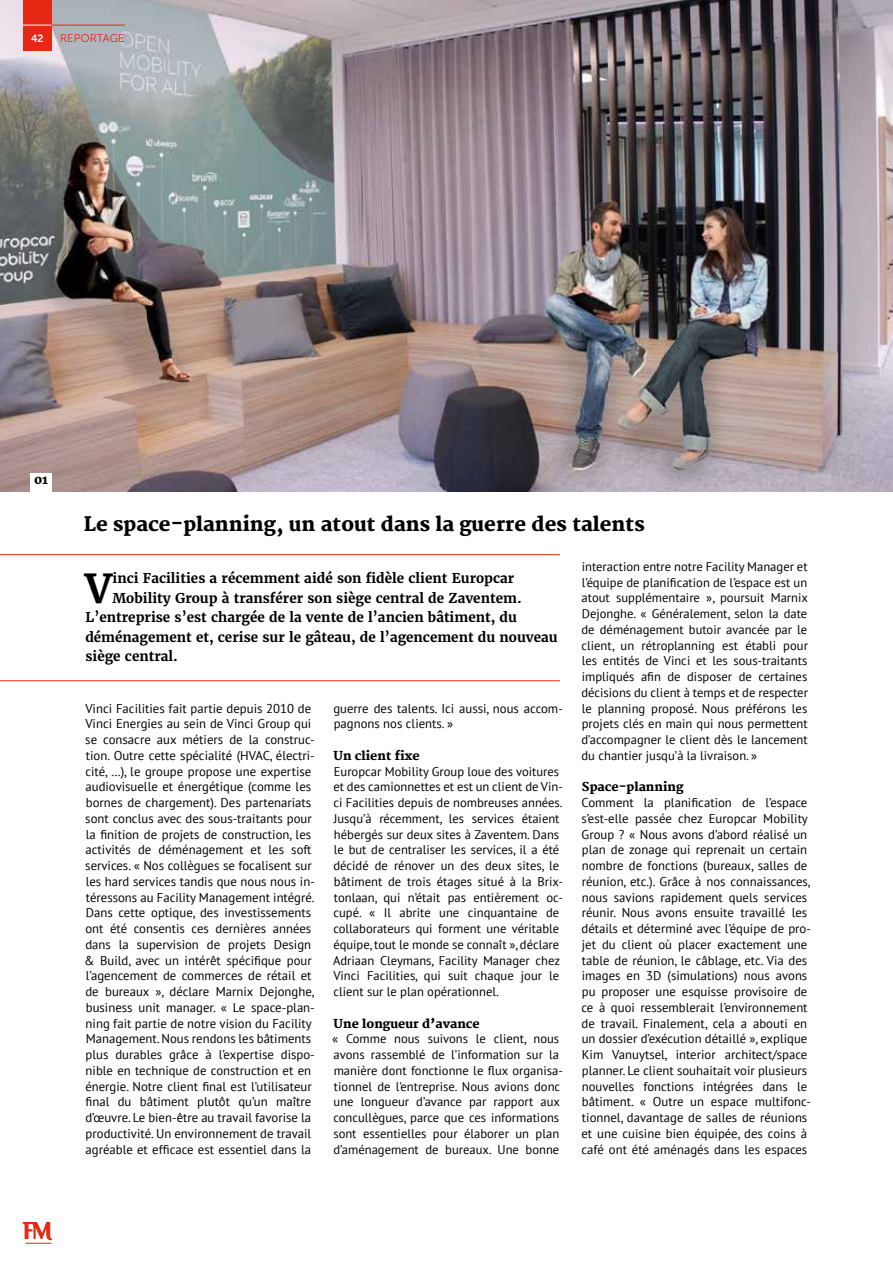
<style>
.page{position:relative;width:893px;height:1263px;background:#fff}
.page>*{position:absolute;margin:0;border:0;box-sizing:border-box;transform-origin:0 0}
.t1{font:700 39.75px "Merriweather";color:#000}
.t2{font:800 19.5px "Merriweather";color:#000}
.t3{font:700 13.5px "Merriweather";color:#000}
.t4{font:12.75px/15.8px "PT Sans";color:#000}
.t5{font:12.6px/15.8px "PT Sans";color:#000}
.t6{font:800 12px "Merriweather";color:#000}
.t7{font:11.25px "Museo Sans 300";color:#e52713}
.t8{font:10.5px "Museo Sans 700";color:#fff}
</style>
<div class="page">
<hr style="left:0;top:554px;width:560px;height:1px;background:#e52713">
<hr style="left:0;top:680px;width:560px;height:1px;background:#e52713">
<svg style="left:23px;top:1222px;width:29px;height:22px"></svg>
<img style="left:0;top:0;width:893px;height:491px">
<div style="left:30px;top:473px;width:22px;height:18px;background:#fff"></div>
<div style="left:23px;top:0;width:29px;height:51px;background:#e52713"></div>
<svg style="left:23px;top:25px;width:29px;height:1px"></svg>
<hr style="left:52px;top:25px;width:73px;height:1px;background:#e52713">
<p class="t8" style="left:31px;top:33px;width:14px">42</p>
<p class="t7" style="left:60px;top:32px;width:66px">REPORTAGE</p>
<p class="t6" style="left:34px;top:473px;width:16px">01</p>
<h2 class="t2" style="left:84px;top:512px;width:562px">Le space-planning, un atout dans la guerre des talents</h2>
<h1 class="t1" style="left:85px;top:563px;width:29px">V</h1>
<p class="t3" style="left:113px;top:570px;width:403px">inci Facilities a récemment aidé son fidèle client Europcar</p>
<p class="t5" style="left:581px;top:558px;width:228px;text-align:justify">interaction entre notre Facility Manager et l’équipe de planification de l’espace est un atout supplémentaire », poursuit Marnix Dejonghe. « Généralement, selon la date de déménagement butoir avancée par le client, un rétroplanning est établi pour les entités de Vinci et les sous-traitants impliqués afin de disposer de certaines décisions du client à temps et de respecter le planning proposé. Nous préférons les projets clés en main qui nous permettent d’accompagner le client dès le lancement du chantier jusqu’à la livraison. »</p>
<p class="t6" style="left:582px;top:780px;width:103px">Space-planning</p>
<p class="t4" style="left:581px;top:794px;width:231px">Comment la planification de l’espace s’est-elle passée chez Europcar Mobility Group ? « Nous avons d’abord réalisé un plan de zonage qui reprenait un certain nombre de fonctions (bureaux, salles de réunion, etc.). Grâce à nos connaissances, nous savions rapidement quels services réunir. Nous avons ensuite travaillé les détails et déterminé avec l’équipe de pro&shy;jet du client où placer exactement une table de réunion, le câblage, etc. Via des images en 3D (simulations) nous avons pu proposer une esquisse provisoire de ce à quoi ressemblerait l’environnement de travail. Finalement, cela a abouti en un dossier d’exécution détaillé », explique Kim Vanuytsel, interior architect/space planner. Le client souhaitait voir plusieurs nouvelles fonctions intégrées dans le bâtiment. « Outre un espace multifonc&shy;tionnel, davantage de salles de réunions et une cuisine bien équipée, des coins à café ont été aménagés dans les espaces</p>
<p class="t3" style="left:112px;top:589px;width:411px">Mobility Group à transférer son siège central de Zaventem.</p>
<p class="t3" style="left:85px;top:609px;width:433px">L’entreprise s’est chargée de la vente de l’ancien bâtiment, du</p>
<p class="t3" style="left:85px;top:628px;width:474px">déménagement et, cerise sur le gâteau, de l’agencement du nouveau</p>
<p class="t3" style="left:85px;top:648px;width:94px">siège central.</p>
<p class="t4" style="left:84px;top:700px;width:232px">Vinci Facilities fait partie depuis 2010 de Vinci Energies au sein de Vinci Group qui se consacre aux métiers de la construc&shy;tion. Outre cette spécialité (HVAC, électri&shy;cité, …), le groupe propose une expertise audiovisuelle et énergétique (comme les bornes de chargement). Des partenariats sont conclus avec des sous-traitants pour la finition de projets de construction, les activités de déménagement et les soft services. « Nos collègues se focalisent sur les hard services tandis que nous nous in&shy;téressons au Facility Management intégré.<br>Dans cette optique, des investissements ont été consentis ces dernières années dans la supervision de projets Design &amp; Build, avec un intérêt spécifique pour l’agencement de commerces de rétail et de bureaux », déclare Marnix Dejonghe, business unit manager. « Le space-plan&shy;ning fait partie de notre vision du Facility Management. Nous rendons les bâtiments plus durables grâce à l’expertise dispo&shy;nible en technique de construction et en énergie. Notre client final est l’utilisateur final du bâtiment plutôt qu’un maître d’œuvre. Le bien-être au travail favorise la productivité. Un environnement de travail agréable et efficace est essentiel dans la</p>
<p class="t4" style="left:333px;top:700px;width:231px">guerre des talents. Ici aussi, nous accom&shy;pagnons nos clients. »</p>
<p class="t6" style="left:334px;top:749px;width:87px">Un client fixe</p>
<p class="t5" style="left:333px;top:763px;width:231px">Europcar Mobility Group loue des voitures et des camionnettes et est un client de Vin&shy;ci Facilities depuis de nombreuses années.<br>Jusqu’à récemment, les services étaient hébergés sur deux sites à Zaventem. Dans le but de centraliser les services, il a été décidé de rénover un des deux sites, le bâtiment de trois étages situé à la Brix&shy;tonlaan, qui n’était pas entièrement oc&shy;cupé. « Il abrite une cinquantaine de collaborateurs qui forment une véritable équipe, tout le monde se connaît », déclare Adriaan Cleymans, Facility Manager chez Vinci Facilities, qui suit chaque jour le client sur le plan opérationnel.</p>
<p class="t6" style="left:334px;top:1016px;width:148px">Une longueur d’avance</p>
<p class="t5" style="left:332px;top:1031px;width:232px">« Comme nous suivons le client, nous avons rassemblé de l’information sur la manière dont fonctionne le flux organisa&shy;tionnel de l’entreprise. Nous avions donc une longueur d’avance par rapport aux concullègues, parce que ces informations sont essentielles pour élaborer un plan d’aménagement de bureaux. Une bonne</p>
</div>
